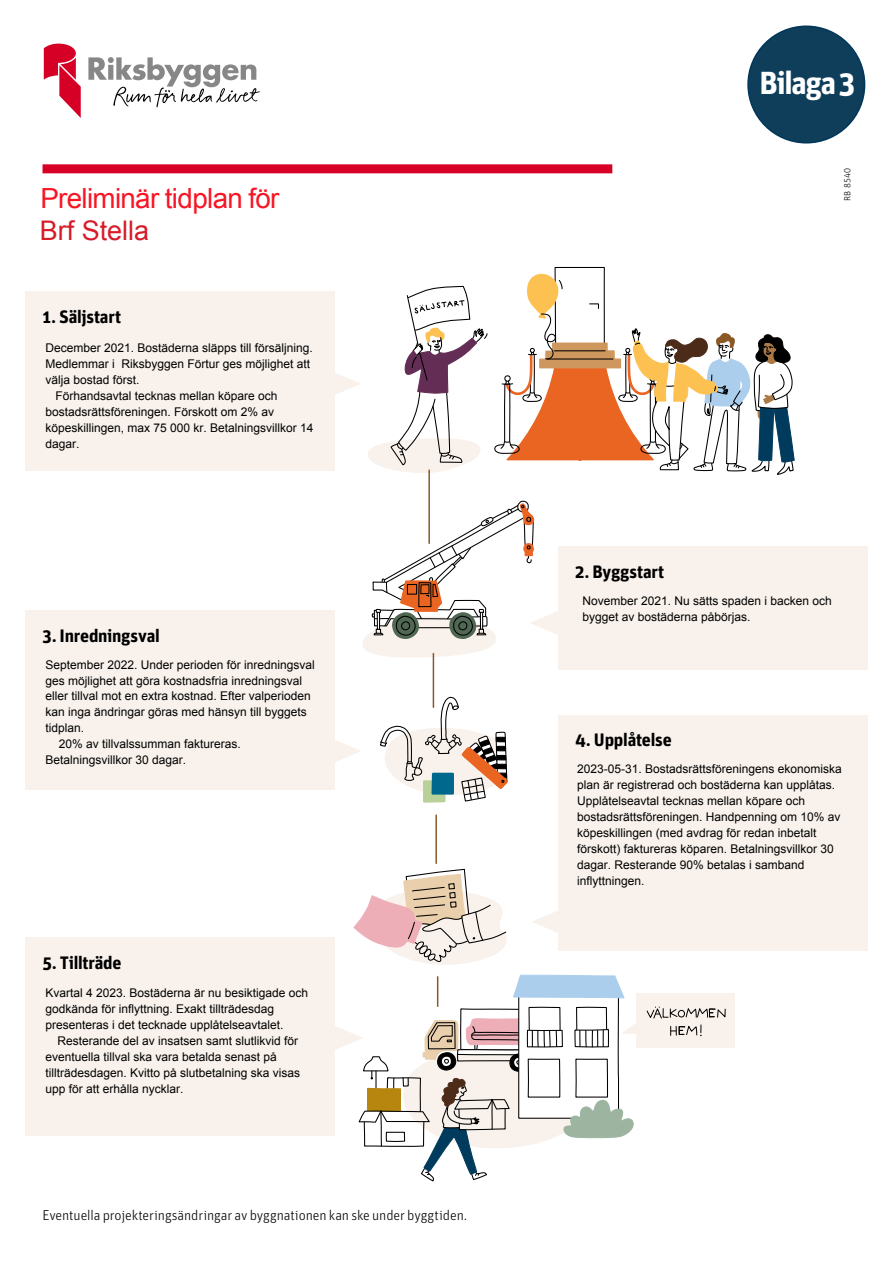
<style>
.page{position:relative;width:893px;height:1263px;background:#fff}
.page>*{position:absolute;margin:0;border:0;box-sizing:border-box;transform-origin:0 0}
.t1{font:700 31.95px "Unit OTRB";letter-spacing:-.04em;color:#fff}
.t2{font:27.75px "Arial";letter-spacing:-.025em;color:#f81525}
.t3{font:27px "Arial";color:#d61c29}
.t4{font:700 18px "Unit OTRB";letter-spacing:-.015em;color:#000}
.t5{font:300 14.25px "Unit OTRB";letter-spacing:-.01em;color:#000}
.t6{font:12px/15.9px "Arial";color:#000}
.t7{font:300 9px "Unit OTRB";letter-spacing:.03em;color:#000}
</style>
<div class="page">
<div style="left:43px;top:164px;width:569px;height:9px;background:#d60026"></div>
<svg style="left:88px;top:57px;width:172px;height:51px"></svg>
<svg style="left:44px;top:44px;width:37px;height:74px"></svg>
<div style="left:26px;top:291px;width:309px;height:180px;background:#f9f2ec"></div>
<div style="left:558px;top:546px;width:309px;height:124px;background:#f9f2ec"></div>
<div style="left:26px;top:610px;width:309px;height:180px;background:#f9f2ec"></div>
<div style="left:558px;top:715px;width:309px;height:235px;background:#f9f2ec"></div>
<div style="left:26px;top:938px;width:309px;height:198px;background:#f9f2ec"></div>
<div style="left:423px;top:780px;width:22px;height:23px;border:2px solid #b7d198"></div>
<hr style="left:435px;top:815px;width:2px;height:48px;background:#8b5729">
<svg style="left:335px;top:266px;width:460px;height:536px"></svg>
<div style="left:748px;top:26px;width:117px;height:117px;background:#0e3e59;border-radius:50%"></div>
<div style="left:747px;top:26px;width:118px;height:118px;border:2px solid #00375c;border-radius:50%"></div>
<div style="left:636px;top:993px;width:98px;height:55px;background:#f9f2ec"></div>
<svg style="left:646px;top:1006px;width:80px;height:30px"></svg>
<svg style="left:327px;top:857px;width:312px;height:325px"></svg>
<h2 class="t2" style="left:40px;top:180px;width:241px">Preliminär tidplan för</h2>
<h3 class="t3" style="left:40px;top:212px;width:111px">Brf Stella</h3>
<h3 class="t4" style="left:43px;top:305px;width:80px">1. Säljstart</h3>
<p class="t6" style="left:46px;top:340px;width:269px">December 2021. Bostäderna släpps till försäljning.</p>
<p class="t6" style="left:46px;top:356px;width:266px">Medlemmar i Riksbyggen Förtur ges möjlighet att</p>
<p class="t6" style="left:46px;top:372px;width:96px">välja bostad först.</p>
<p class="t6" style="left:56px;top:388px;width:224px">Förhandsavtal tecknas mellan köpare och</p>
<p class="t6" style="left:46px;top:404px;width:230px">bostadsrättsföreningen. Förskott om 2% av</p>
<p class="t6" style="left:46px;top:420px;width:270px">köpeskillingen, max 75 000 kr. Betalningsvillkor 14</p>
<p class="t6" style="left:45px;top:436px;width:36px">dagar.</p>
<h3 class="t4" style="left:43px;top:623px;width:119px">3. Inredningsval</h3>
<p class="t6" style="left:46px;top:656px;width:271px">September 2022. Under perioden för inredningsval</p>
<p class="t6" style="left:46px;top:672px;width:258px">ges möjlighet att göra kostnadsfria inredningsval</p>
<p class="t6" style="left:46px;top:688px;width:267px">eller tillval mot en extra kostnad. Efter valperioden</p>
<p class="t6" style="left:46px;top:704px;width:263px">kan inga ändringar göras med hänsyn till byggets</p>
<p class="t6" style="left:46px;top:720px;width:40px">tidplan.</p>
<p class="t6" style="left:59px;top:736px;width:184px">20% av tillvalssumman faktureras.</p>
<p class="t6" style="left:46px;top:752px;width:142px">Betalningsvillkor 30 dagar.</p>
<h3 class="t4" style="left:43px;top:951px;width:81px">5. Tillträde</h3>
<p class="t6" style="left:46px;top:985px;width:264px">Kvartal 4 2023. Bostäderna är nu besiktigade och godkända för inflyttning. Exakt tillträdesdag presenteras i det tecknade upplåtelseavtalet.</p>
<p class="t6" style="left:45px;top:1033px;width:256px;text-indent:12px">Resterande del av insatsen samt slutlikvid för eventuella tillval ska vara betalda senast på tillträdesdagen. Kvitto på slutbetalning ska visas upp för att erhålla nycklar.</p>
<p class="t5" style="left:43px;top:1207px;width:426px">Eventuella projekteringsändringar av byggnationen kan ske under byggtiden.</p>
<h1 class="t1" style="left:759px;top:62px;width:97px">Bilaga 3</h1>
<p class="t7" style="left:842px;top:201px;width:35px;rotate:-90deg">RB 8540</p>
<h3 class="t4" style="left:575px;top:560px;width:91px">2. Byggstart</h3>
<p class="t6" style="left:582px;top:593px;width:251px">November 2021. Nu sätts spaden i backen och bygget av bostäderna påbörjas.</p>
<h3 class="t4" style="left:575px;top:728px;width:98px">4. Upplåtelse</h3>
<p class="t6" style="left:577px;top:761px;width:266px">2023-05-31. Bostadsrättsföreningens ekonomiska plan är registrerad och bostäderna kan upplåtas.<br>Upplåtelseavtal tecknas mellan köpare och bostadsrättsföreningen. Handpenning om 10% av köpeskillingen (med avdrag för redan inbetalt förskott) faktureras köparen. Betalningsvillkor 30 dagar. Resterande 90% betalas i samband inflyttningen.</p>
</div>
